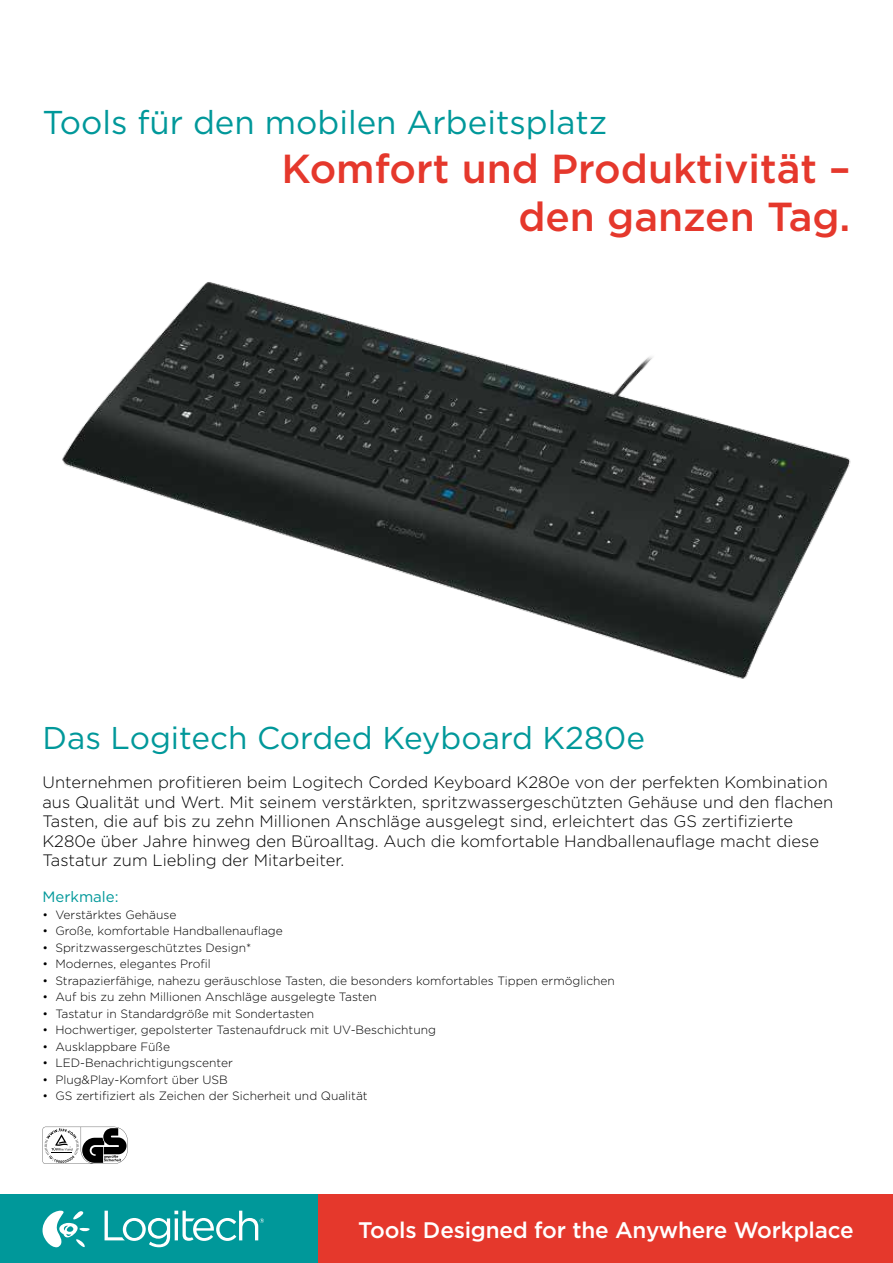
<style>
.page{position:relative;width:893px;height:1263px;background:#fff}
.page>*{position:absolute;margin:0;border:0;box-sizing:border-box;transform-origin:0 0}
.t1{font:500 40.5px/48.6px "Gotham";color:#e5382c;text-align:right}
.t2{font:33px "Gotham";color:#00989a}
.t3{font:31.5px "Gotham";color:#00989a}
.t4{font:500 22.5px "Gotham";letter-spacing:-.01em;color:#fff}
.t5{font:300 16.5px/19.5px "Gotham";color:#000}
.t6{font:15px "Gotham";color:#00989a}
.t7{font:300 12px "Gotham";color:#000}
</style>
<div class="page">
<div style="left:0;top:1195px;width:319px;height:68px;background:#00989a"></div>
<div style="left:319px;top:1195px;width:574px;height:68px;background:#e5382c"></div>
<svg style="left:105px;top:1211px;width:159px;height:36px"></svg>
<svg style="left:43px;top:1211px;width:47px;height:36px"></svg>
<img style="left:62px;top:282px;width:789px;height:397px">
<svg style="left:43px;top:1127px;width:85px;height:37px"></svg>
<h2 class="t2" style="left:43px;top:104px;width:566px">Tools für den mobilen Arbeitsplatz</h2>
<h1 class="t1" style="left:282px;top:143px;width:570px">Komfort und Produktivität – den ganzen Tag.</h1>
<h3 class="t3" style="left:43px;top:721px;width:604px">Das Logitech Corded Keyboard K280e</h3>
<p class="t5" style="left:43px;top:772px;width:792px">Unternehmen profitieren beim Logitech Corded Keyboard K280e von der perfekten Kombination aus Qualität und Wert. Mit seinem verstärkten, spritzwassergeschützten Gehäuse und den flachen Tasten, die auf bis zu zehn Millionen Anschläge ausgelegt sind, erleichtert das GS zertifizierte K280e über Jahre hinweg den Büroalltag. Auch die komfortable Handballenauflage macht diese Tastatur zum Liebling der Mitarbeiter.</p>
<p class="t6" style="left:43px;top:889px;width:78px">Merkmale:</p>
<p class="t7" style="left:43px;top:908px;width:135px">• Verstärktes Gehäuse</p>
<p class="t7" style="left:43px;top:924px;width:242px">• Große, komfortable Handballenauflage</p>
<p class="t7" style="left:43px;top:941px;width:210px">• Spritzwassergeschütztes Design*</p>
<p class="t7" style="left:43px;top:957px;width:170px">• Modernes, elegantes Profil</p>
<p class="t7" style="left:43px;top:974px;width:574px">• Strapazierfähige, nahezu geräuschlose Tasten, die besonders komfortables Tippen ermöglichen</p>
<p class="t7" style="left:43px;top:990px;width:336px">• Auf bis zu zehn Millionen Anschläge ausgelegte Tasten</p>
<p class="t7" style="left:43px;top:1007px;width:273px">• Tastatur in Standardgröße mit Sondertasten</p>
<p class="t7" style="left:43px;top:1023px;width:395px">• Hochwertiger, gepolsterter Tastenaufdruck mit UV-Beschichtung</p>
<p class="t7" style="left:43px;top:1040px;width:129px">• Ausklappbare Füße</p>
<p class="t7" style="left:43px;top:1056px;width:192px">• LED-Benachrichtigungscenter</p>
<p class="t7" style="left:43px;top:1073px;width:187px">• Plug&amp;Play-Komfort über USB</p>
<p class="t7" style="left:43px;top:1089px;width:327px">• GS zertifiziert als Zeichen der Sicherheit und Qualität</p>
<h3 class="t4" style="left:358px;top:1217px;width:497px">Tools Designed for the Anywhere Workplace</h3>
</div>
